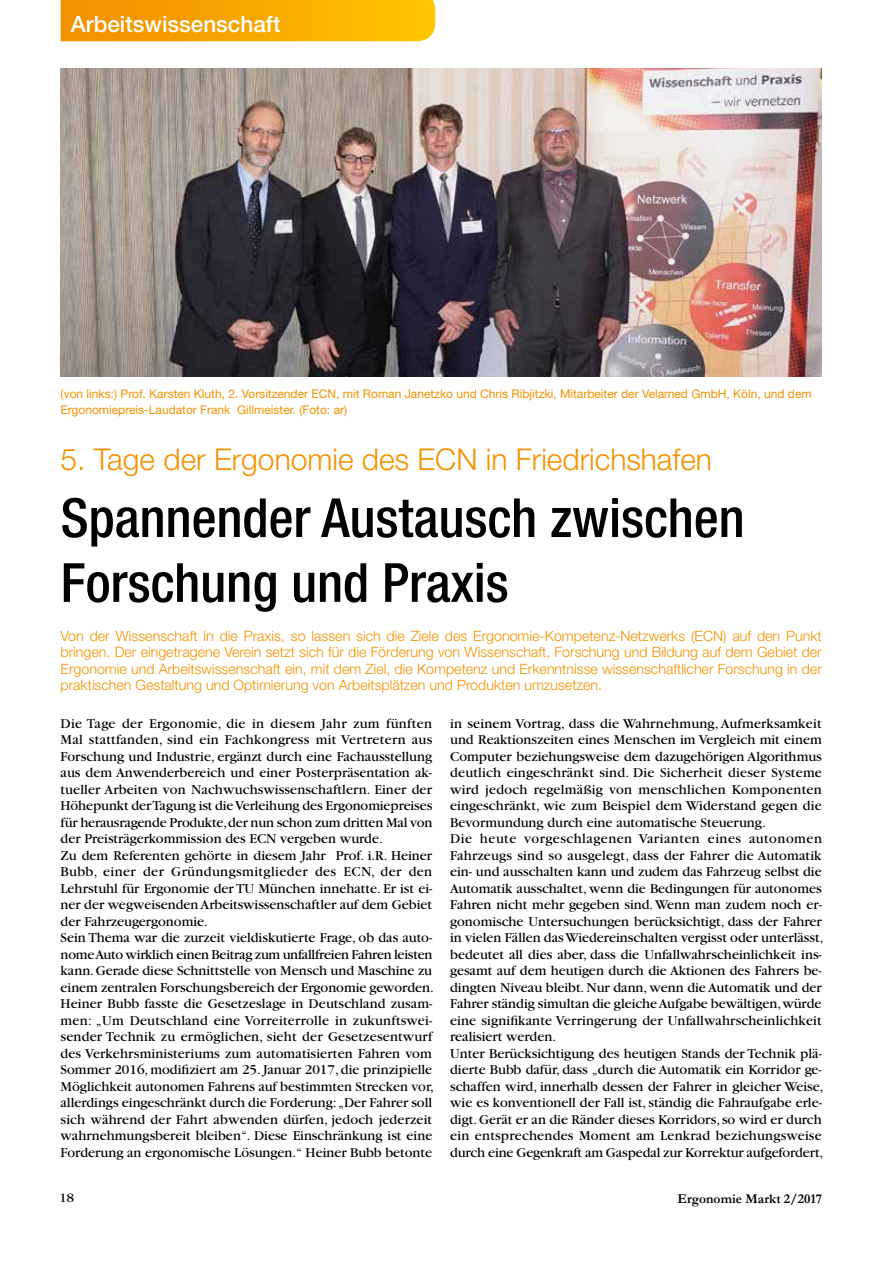
<style>
.page{position:relative;width:893px;height:1263px;background:#fff}
.page>*{position:absolute;margin:0;border:0;box-sizing:border-box;transform-origin:0 0}
.t1{font:500 condensed 54px/64.8px "Helvetica Neue LT Std";color:#000}
.t2{font:300 30px "Helvetica Neue LT Std";color:#f39200}
.t3{font:500 22.5px "Helvetica Neue LT Std";color:#fff}
.t4{font:14.25px/16.5px "Garamond";color:#000}
.t5{font:300 14.25px/16.5px "Helvetica Neue LT Std";color:#f39200;text-align:justify}
.t6{font:700 13.5px "Garamond";color:#000}
.t7{font:13.5px "Garamond";color:#000}
.t8{font:12px/16.5px "Helvetica Neue LT Std";color:#f39200}
</style>
<div class="page">
<svg style="left:61px;top:0;width:374px;height:41px;background:#f7a901"></svg>
<img style="left:61px;top:68px;width:761px;height:308px">
<h3 class="t3" style="left:71px;top:11px;width:211px">Arbeitswissenschaft</h3>
<p class="t8" style="left:61px;top:385px;width:753px">(von links:) Prof. Karsten Kluth, 2. Vorsitzender ECN, mit Roman Janetzko und Chris Ribjitzki, Mitarbeiter der Velamed GmbH, Köln, und dem<br>Ergonomiepreis-Laudator Frank Gillmeister. (Foto: ar)</p>
<h2 class="t2" style="left:61px;top:441px;width:653px">5. Tage der Ergonomie des ECN in Friedrichshafen</h2>
<h1 class="t1" style="left:61px;top:485px;width:686px">Spannender Austausch zwischen<br>Forschung und Praxis</h1>
<p class="t5" style="left:61px;top:627px;width:763px">Von der Wissenschaft in die Praxis, so lassen sich die Ziele des Ergonomie-Kompetenz-Netzwerks (ECN) auf den Punkt bringen. Der eingetragene Verein setzt sich für die Förderung von Wissenschaft, Forschung und Bildung auf dem Gebiet der Ergonomie und Arbeitswissenschaft ein, mit dem Ziel, die Kompetenz und Erkenntnisse wissenschaftlicher Forschung in der praktischen Gestaltung und Optimierung von Arbeitsplätzen und Produkten umzusetzen.</p>
<p class="t4" style="left:61px;top:715px;width:375px">Die Tage der Ergonomie, die in diesem Jahr zum fünften Mal stattfanden, sind ein Fachkongress mit Vertretern aus Forschung und Industrie, ergänzt durch eine Fachausstellung aus dem Anwenderbereich und einer Posterpräsentation ak&shy;tueller Arbeiten von Nachwuchswissenschaftlern. Einer der Höhepunkt der Tagung ist die Verleihung des Ergonomiepreises für herausragende Produkte, der nun schon zum dritten Mal von der Preisträgerkommission des ECN vergeben wurde.<br>Zu dem Referenten gehörte in diesem Jahr Prof. i.R. Heiner Bubb, einer der Gründungsmitglieder des ECN, der den Lehrstuhl für Ergonomie der TU München innehatte. Er ist ei&shy;ner der wegweisenden Arbeitswissenschaftler auf dem Gebiet der Fahrzeugergonomie.<br>Sein Thema war die zurzeit vieldiskutierte Frage, ob das auto&shy;nome Auto wirklich einen Beitrag zum unfallfreien Fahren leisten kann. Gerade diese Schnittstelle von Mensch und Maschine zu einem zentralen Forschungsbereich der Ergonomie geworden.<br>Heiner Bubb fasste die Gesetzeslage in Deutschland zusam&shy;men: „Um Deutschland eine Vorreiterrolle in zukunftswei&shy;sender Technik zu ermöglichen, sieht der Gesetzesentwurf des Verkehrsministeriums zum automatisierten Fahren vom Sommer 2016, modifiziert am 25. Januar 2017, die prinzipielle Möglichkeit autonomen Fahrens auf bestimmten Strecken vor, allerdings eingeschränkt durch die Forderung: „Der Fahrer soll sich während der Fahrt abwenden dürfen, jedoch jederzeit wahrnehmungsbereit bleiben“. Diese Einschränkung ist eine Forderung an ergonomische Lösungen.“ Heiner Bubb betonte</p>
<p class="t4" style="left:450px;top:715px;width:375px">in seinem Vortrag, dass die Wahrnehmung, Aufmerksamkeit und Reaktionszeiten eines Menschen im Vergleich mit einem Computer beziehungsweise dem dazugehörigen Algorithmus deutlich eingeschränkt sind. Die Sicherheit dieser Systeme wird jedoch regelmäßig von menschlichen Komponenten eingeschränkt, wie zum Beispiel dem Widerstand gegen die Bevormundung durch eine automatische Steuerung.<br>Die heute vorgeschlagenen Varianten eines autonomen Fahrzeugs sind so ausgelegt, dass der Fahrer die Automatik ein- und ausschalten kann und zudem das Fahrzeug selbst die Automatik ausschaltet, wenn die Bedingungen für autonomes Fahren nicht mehr gegeben sind. Wenn man zudem noch er&shy;gonomische Untersuchungen berücksichtigt, dass der Fahrer in vielen Fällen das Wiedereinschalten vergisst oder unterlässt, bedeutet all dies aber, dass die Unfallwahrscheinlichkeit ins&shy;gesamt auf dem heutigen durch die Aktionen des Fahrers be&shy;dingten Niveau bleibt. Nur dann, wenn die Automatik und der Fahrer ständig simultan die gleiche Aufgabe bewältigen, würde eine signifikante Verringerung der Unfallwahrscheinlichkeit realisiert werden.<br>Unter Berücksichtigung des heutigen Stands der Technik plä&shy;dierte Bubb dafür, dass „durch die Automatik ein Korridor ge&shy;schaffen wird, innerhalb dessen der Fahrer in gleicher Weise, wie es konventionell der Fall ist, ständig die Fahraufgabe erle&shy;digt. Gerät er an die Ränder dieses Korridors, so wird er durch ein entsprechendes Moment am Lenkrad beziehungsweise durch eine Gegenkraft am Gaspedal zur Korrektur aufgefordert,</p>
<p class="t7" style="left:60px;top:1191px;width:16px">18</p>
<p class="t6" style="left:678px;top:1191px;width:146px">Ergonomie Markt 2/2017</p>
</div>
